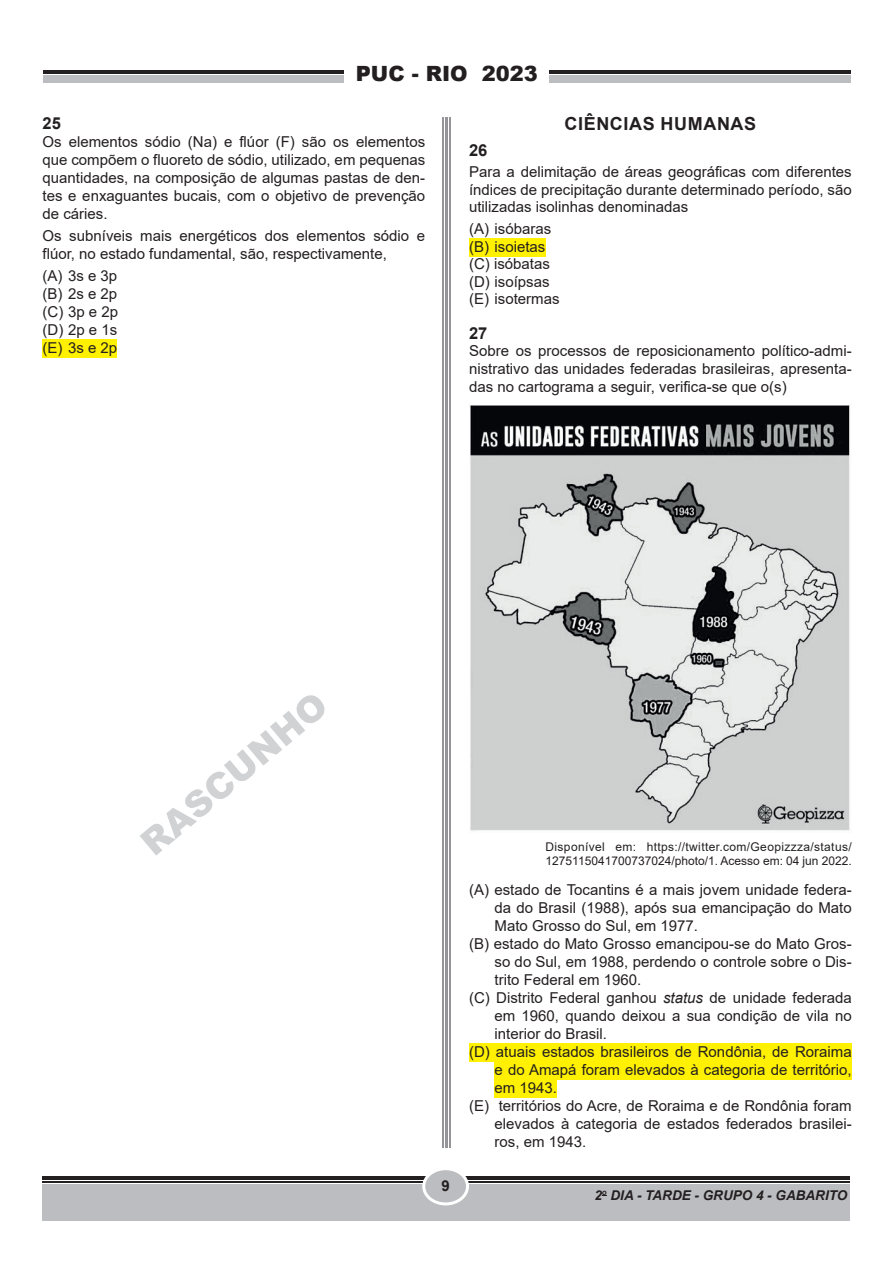
<style>
.page{position:relative;width:893px;height:1263px;background:#fff}
.page>*{position:absolute;margin:0;border:0;box-sizing:border-box;transform-origin:0 0}
.t1{font:900 36px "Arial";color:#d1d2d4}
.t2{font:900 21px "Arial";color:#231f20}
.t3{font:700 18px "Arial";letter-spacing:.035em;color:#231f20}
.t4{font:700 16.5px "Arial";color:#231f20}
.t5{font:15px/18px "Arial";color:#231f20;text-align:justify}
.t6{font:700 15px "Arial";color:#231f20}
.t7{font:italic 700 13.5px "Arial";color:#231f20}
.t8{font:12px/13.5px "Arial";letter-spacing:.03em;color:#231f20}
.s1{font-style:italic}
</style>
<div class="page">
<hr style="left:43px;top:1176px;width:807px;height:3px;background:#231f20">
<hr style="left:43px;top:1181px;width:807px;height:1px;background:#231f20">
<div style="left:43px;top:1184px;width:807px;height:36px;background:#bcbdc0"></div>
<hr style="left:449px;top:117px;width:1px;height:1030px;background:#939598">
<hr style="left:445px;top:117px;width:3px;height:1030px;background:#939598">
<hr style="left:443px;top:117px;width:1px;height:1030px;background:#939598">
<svg style="left:422px;top:1170px;width:47px;height:35px"></svg>
<hr style="left:43px;top:70px;width:807px;height:3px;background:#231f20">
<div style="left:43px;top:76px;width:807px;height:7px;background:#bcbdc0"></div>
<div style="left:344px;top:43px;width:205px;height:60px;background:#fff"></div>
<div style="left:43px;top:340px;width:74px;height:18px;background:#fff101"></div>
<div style="left:469px;top:238px;width:76px;height:18px;background:#fff101"></div>
<div style="left:469px;top:1044px;width:383px;height:18px;background:#fff101"></div>
<div style="left:495px;top:1062px;width:357px;height:18px;background:#fff101"></div>
<div style="left:495px;top:1080px;width:62px;height:18px;background:#fff101"></div>
<img style="left:470px;top:405px;width:380px;height:426px">
<h2 class="t2" style="left:356px;top:59px;width:183px">PUC - RIO 2023</h2>
<p class="t4" style="left:43px;top:111px;width:20px">25</p>
<p class="t5" style="left:43px;top:132px;width:384px">Os elementos sódio (Na) e flúor (F) são os elementos que compõem o fluoreto de sódio, utilizado, em pequenas quantidades, na composição de algumas pastas de den&shy;tes e enxaguantes bucais, com o objetivo de prevenção de cáries.</p>
<p class="t5" style="left:43px;top:227px;width:384px">Os subníveis mais energéticos dos elementos sódio e flúor, no estado fundamental, são, respectivamente,</p>
<p class="t5" style="left:43px;top:267px;width:77px">(A) 3s e 3p (B) 2s e 2p (C) 3p e 2p (D) 2p e 1s (E) 3s e 2p</p>
<p class="t3" style="left:564px;top:111px;width:193px">CIÊNCIAS HUMANAS</p>
<p class="t4" style="left:469px;top:138px;width:20px">26</p>
<p class="t5" style="left:469px;top:163px;width:384px;line-height:17.4px">Para a delimitação de áreas geográficas com diferentes índices de precipitação durante determinado período, são utilizadas isolinhas denominadas</p>
<p class="t5" style="left:469px;top:220px;width:92px;line-height:17.5px;text-align:left">(A) isóbaras (B) isoietas (C) isóbatas (D) isoípsas (E) isotermas</p>
<p class="t4" style="left:469px;top:321px;width:20px">27</p>
<p class="t5" style="left:469px;top:342px;width:384px">Sobre os processos de reposicionamento político-admi&shy;nistrativo das unidades federadas brasileiras, apresenta&shy;das no cartograma a seguir, verifica-se que o(s)</p>
<h1 class="t1" style="left:129px;top:827px;width:231px;rotate:-40deg">RASCUNHO</h1>
<p class="t6" style="left:441px;top:1175px;width:10px">9</p>
<p class="t8" style="left:546px;top:840px;width:308px">Disponível em: https://twitter.com/Geopizzza/status/<br>1275115041700737024/photo/1. Acesso em: 04 jun 2022.</p>
<p class="t5" style="left:469px;top:881px;width:384px">(A) estado de Tocantins é a mais jovem unidade federa-</p>
<p class="t5" style="left:494px;top:899px;width:359px">da do Brasil (1988), após sua emancipação do Mato</p>
<p class="t5" style="left:494px;top:917px;width:205px">Mato Grosso do Sul, em 1977.</p>
<p class="t5" style="left:469px;top:935px;width:384px">(B) estado do Mato Grosso emancipou-se do Mato Gros-</p>
<p class="t5" style="left:494px;top:953px;width:359px">so do Sul, em 1988, perdendo o controle sobre o Dis-</p>
<p class="t5" style="left:494px;top:971px;width:148px">trito Federal em 1960.</p>
<p class="t5" style="left:469px;top:989px;width:384px">(C) Distrito Federal ganhou <span class="s1">status</span> de unidade federada</p>
<p class="t5" style="left:494px;top:1007px;width:359px">em 1960, quando deixou a sua condição de vila no</p>
<p class="t5" style="left:494px;top:1025px;width:114px">interior do Brasil.</p>
<p class="t5" style="left:469px;top:1043px;width:384px">(D) atuais estados brasileiros de Rondônia, de Roraima</p>
<p class="t5" style="left:494px;top:1061px;width:359px">e do Amapá foram elevados à categoria de território,</p>
<p class="t5" style="left:494px;top:1079px;width:64px">em 1943.</p>
<p class="t5" style="left:469px;top:1097px;width:384px">(E) territórios do Acre, de Roraima e de Rondônia foram</p>
<p class="t5" style="left:494px;top:1115px;width:359px">elevados à categoria de estados federados brasilei-</p>
<p class="t5" style="left:494px;top:1133px;width:93px">ros, em 1943.</p>
<p class="t7" style="left:594px;top:1186px;width:254px">2<sup>o</sup> DIA - TARDE - GRUPO 4 - GABARITO</p>
</div>
